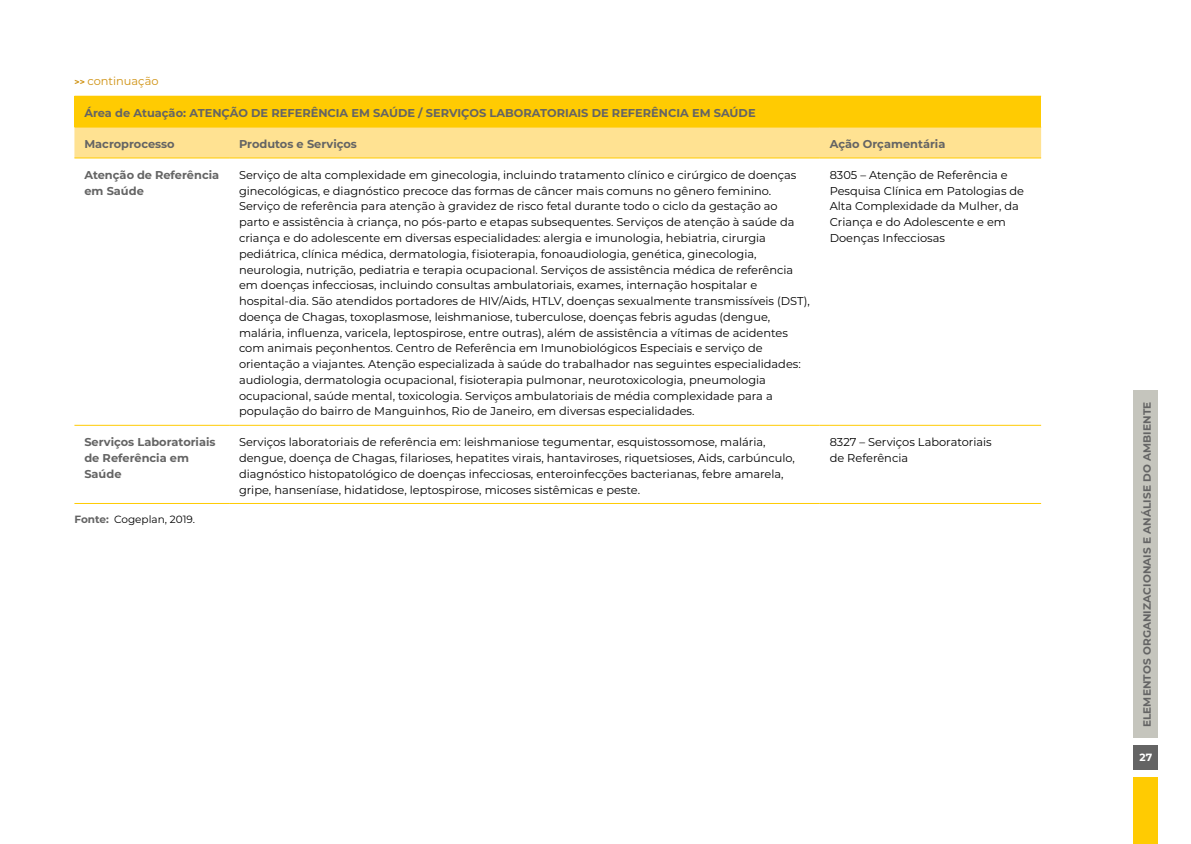
<style>
.page{position:relative;width:1191px;height:844px;background:#fff}
.page>*{position:absolute;margin:0;border:0;box-sizing:border-box;transform-origin:0 0}
.TABELA_texto{font:11.38px/15.8px "Montserrat";color:#000}
.TEXTO_sem_entrada{font:11.38px/15.8px "Montserrat";color:#000}
.TEXTO_sem_entrada-2{font:700 11.38px/15.8px "Montserrat";color:#646464}
.TEXTO_sem_entrada-3{font:11.38px "Montserrat";color:#cf9110}
.t1{font:700 10.5px "Montserrat";letter-spacing:.01em;color:#646464}
.FONTE{font:10.5px "Montserrat";color:#000}
.t2{font:700 10.5px "Montserrat";color:#fff}
.s1{font-weight:700;font-size:8.75px}
.s2{font-weight:700;color:#646464}
</style>
<div class="page">
<div style="left:74px;top:96px;width:967px;height:31px;background:#ffcb02"></div>
<div style="left:74px;top:128px;width:967px;height:29px;background:#ffe292"></div>
<hr style="left:74px;top:127px;width:155px;height:1px;background:#ffcb02">
<hr style="left:229px;top:127px;width:590px;height:1px;background:#ffcb02">
<hr style="left:819px;top:127px;width:222px;height:1px;background:#ffcb02">
<hr style="left:74px;top:157px;width:155px;height:1px;background:#ffcb02">
<hr style="left:229px;top:157px;width:590px;height:1px;background:#ffcb02">
<hr style="left:819px;top:157px;width:222px;height:1px;background:#ffcb02">
<hr style="left:74px;top:425px;width:155px;height:1px;background:#ffcb02">
<hr style="left:229px;top:425px;width:590px;height:1px;background:#ffcb02">
<hr style="left:819px;top:425px;width:222px;height:1px;background:#ffcb02">
<hr style="left:74px;top:503px;width:155px;height:1px;background:#ffcb02">
<hr style="left:229px;top:503px;width:590px;height:1px;background:#ffcb02">
<hr style="left:819px;top:503px;width:222px;height:1px;background:#ffcb02">
<div style="left:1133px;top:744px;width:24px;height:25px;background:#646464"></div>
<div style="left:1133px;top:390px;width:25px;height:347px;background:#c5c5bd"></div>
<div style="left:1133px;top:777px;width:25px;height:66px;background:#ffcb02"></div>
<p class="TEXTO_sem_entrada-3" style="left:74px;top:74px;width:86px"><span class="s1">&gt;&gt;</span> continuação</p>
<p class="TEXTO_sem_entrada-2" style="left:84px;top:105px;width:673px">Área de Atuação: ATENÇÃO DE REFERÊNCIA EM SAÚDE / SERVIÇOS LABORATORIAIS DE REFERÊNCIA EM SAÚDE</p>
<p class="TEXTO_sem_entrada-2" style="left:84px;top:135px;width:92px">Macroprocesso</p>
<p class="TEXTO_sem_entrada-2" style="left:239px;top:135px;width:119px">Produtos e Serviços</p>
<p class="TEXTO_sem_entrada-2" style="left:829px;top:135px;width:117px">Ação Orçamentária</p>
<p class="TEXTO_sem_entrada-2" style="left:84px;top:166px;width:136px">Atenção de Referência em Saúde</p>
<p class="TABELA_texto" style="left:239px;top:166px;width:572px">Serviço de alta complexidade em ginecologia, incluindo tratamento clínico e cirúrgico de doenças ginecológicas, e diagnóstico precoce das formas de câncer mais comuns no gênero feminino.<br>Serviço de referência para atenção à gravidez de risco fetal durante todo o ciclo da gestação ao parto e assistência à criança, no pós-parto e etapas subsequentes. Serviços de atenção à saúde da criança e do adolescente em diversas especialidades: alergia e imunologia, hebiatria, cirurgia pediátrica, clínica médica, dermatologia, fisioterapia, fonoaudiologia, genética, ginecologia, neurologia, nutrição, pediatria e terapia ocupacional. Serviços de assistência médica de referência em doenças infecciosas, incluindo consultas ambulatoriais, exames, internação hospitalar e hospital-dia. São atendidos portadores de HIV/Aids, HTLV, doenças sexualmente transmissíveis (DST), doença de Chagas, toxoplasmose, leishmaniose, tuberculose, doenças febris agudas (dengue, malária, influenza, varicela, leptospirose, entre outras), além de assistência a vítimas de acidentes com animais peçonhentos. Centro de Referência em Imunobiológicos Especiais e serviço de orientação a viajantes. Atenção especializada à saúde do trabalhador nas seguintes especialidades: audiologia, dermatologia ocupacional, fisioterapia pulmonar, neurotoxicologia, pneumologia ocupacional, saúde mental, toxicologia. Serviços ambulatoriais de média complexidade para a população do bairro de Manguinhos, Rio de Janeiro, em diversas especialidades.</p>
<p class="TEXTO_sem_entrada" style="left:829px;top:166px;width:196px">8305 – Atenção de Referência e<br>Pesquisa Clínica em Patologias de<br>Alta Complexidade da Mulher, da<br>Criança e do Adolescente e em<br>Doenças Infecciosas</p>
<p class="TEXTO_sem_entrada-2" style="left:84px;top:433px;width:133px">Serviços Laboratoriais de Referência em<br>Saúde</p>
<p class="TEXTO_sem_entrada" style="left:239px;top:434px;width:557px">Serviços laboratoriais de referência em: leishmaniose tegumentar, esquistossomose, malária, dengue, doença de Chagas, filarioses, hepatites virais, hantaviroses, riquetsioses, Aids, carbúnculo, diagnóstico histopatológico de doenças infecciosas, enteroinfecções bacterianas, febre amarela, gripe, hanseníase, hidatidose, leptospirose, micoses sistêmicas e peste.</p>
<p class="TEXTO_sem_entrada" style="left:829px;top:434px;width:164px">8327 – Serviços Laboratoriais de Referência</p>
<p class="FONTE" style="left:74px;top:512px;width:122px"><span class="s2">Fonte:</span> Cogeplan, 2019.</p>
<p class="t1" style="left:1139px;top:727px;width:327px;rotate:-90deg">ELEMENTOS ORGANIZACIONAIS E ANÁLISE DO AMBIENTE</p>
<p class="t2" style="left:1139px;top:749px;width:14px">27</p>
</div>
